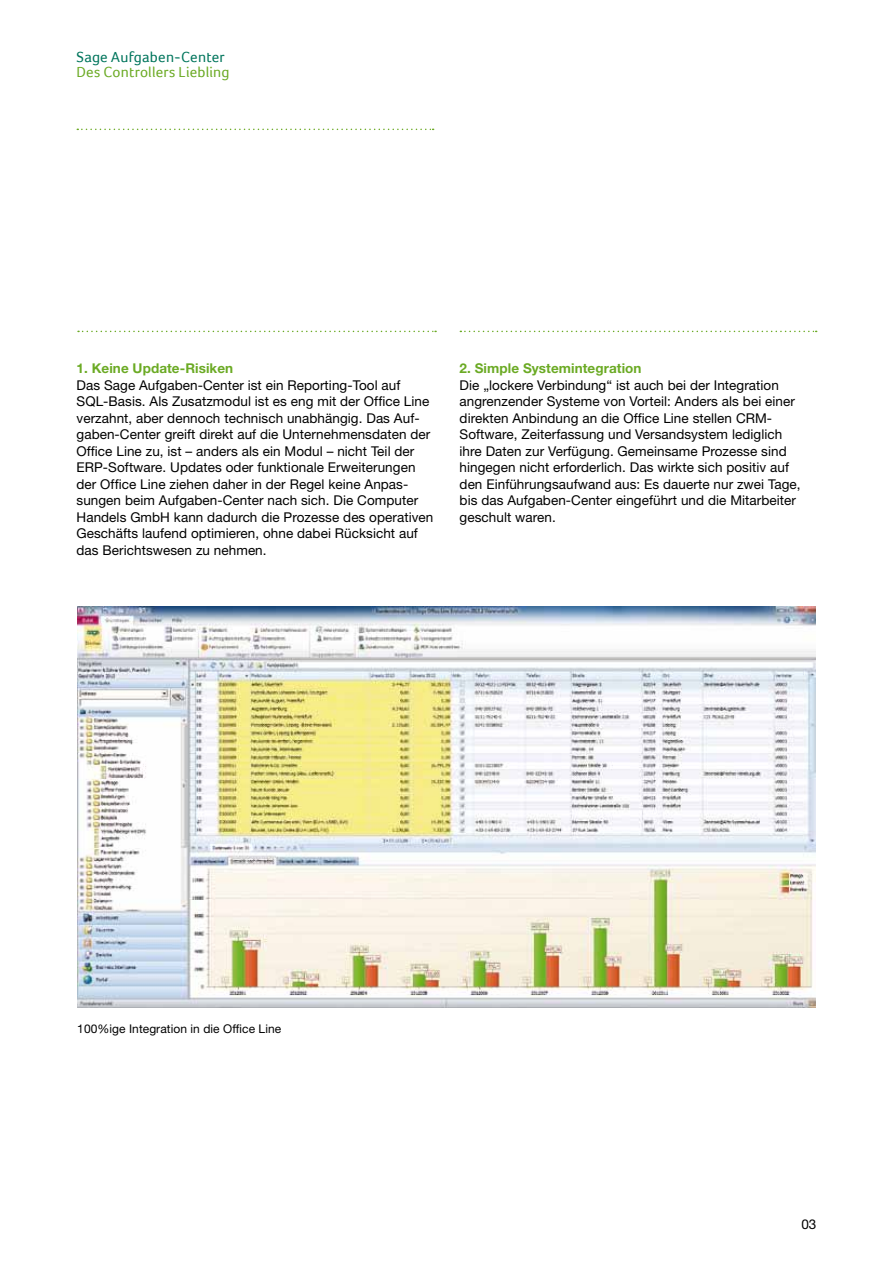
<style>
.page{position:relative;width:893px;height:1263px;background:#fff}
.page>*{position:absolute;margin:0;border:0;box-sizing:border-box;transform-origin:0 0}
.t1{font:15px "Foco";letter-spacing:.01em;color:#6baa24}
.t2{font:15px "Foco";letter-spacing:.015em;color:#00755c}
.t3{font:13.5px/16.5px "Helvetica Neue";letter-spacing:.005em;color:#000}
.t4{font:700 13.5px "Helvetica Neue";letter-spacing:.005em;color:#6baa24}
.t5{font:12px "Helvetica Neue";letter-spacing:.005em;color:#000}
</style>
<div class="page">
<svg style="left:78px;top:331px;width:358px;height:1px"></svg>
<svg style="left:460px;top:331px;width:357px;height:1px"></svg>
<svg style="left:77px;top:129px;width:357px;height:1px"></svg>
<img style="left:77px;top:607px;width:739px;height:401px">
<p class="t2" style="left:77px;top:48px;width:150px">Sage Aufgaben-Center</p>
<p class="t1" style="left:77px;top:63px;width:155px">Des Controllers Liebling</p>
<p class="t4" style="left:77px;top:360px;width:158px">1. Keine Update-Risiken</p>
<p class="t3" style="left:77px;top:376px;width:358px">Das Sage Aufgaben-Center ist ein Reporting-Tool auf SQL-Basis. Als Zusatzmodul ist es eng mit der Office Line verzahnt, aber dennoch technisch unabhängig. Das Auf&shy;gaben-Center greift direkt auf die Unternehmensdaten der Office Line zu, ist – anders als ein Modul – nicht Teil der ERP-Software. Updates oder funktionale Erweiterungen der Office Line ziehen daher in der Regel keine Anpas&shy;sungen beim Aufgaben-Center nach sich. Die Computer Handels GmbH kann dadurch die Prozesse des operativen Geschäfts laufend optimieren, ohne dabei Rücksicht auf das Berichtswesen zu nehmen.</p>
<p class="t4" style="left:460px;top:360px;width:183px">2. Simple Systemintegration</p>
<p class="t3" style="left:460px;top:376px;width:343px">Die „lockere Verbindung“ ist auch bei der Integration angrenzender Systeme von Vorteil: Anders als bei einer direkten Anbindung an die Office Line stellen CRM-Software, Zeiterfassung und Versandsystem lediglich ihre Daten zur Verfügung. Gemeinsame Prozesse sind hingegen nicht erforderlich. Das wirkte sich positiv auf den Einführungsaufwand aus: Es dauerte nur zwei Tage, bis das Aufgaben-Center eingeführt und die Mitarbeiter geschult waren.</p>
<p class="t5" style="left:77px;top:1022px;width:205px">100%ige Integration in die Office Line</p>
<p class="t3" style="left:801px;top:1216px;width:17px">03</p>
</div>
